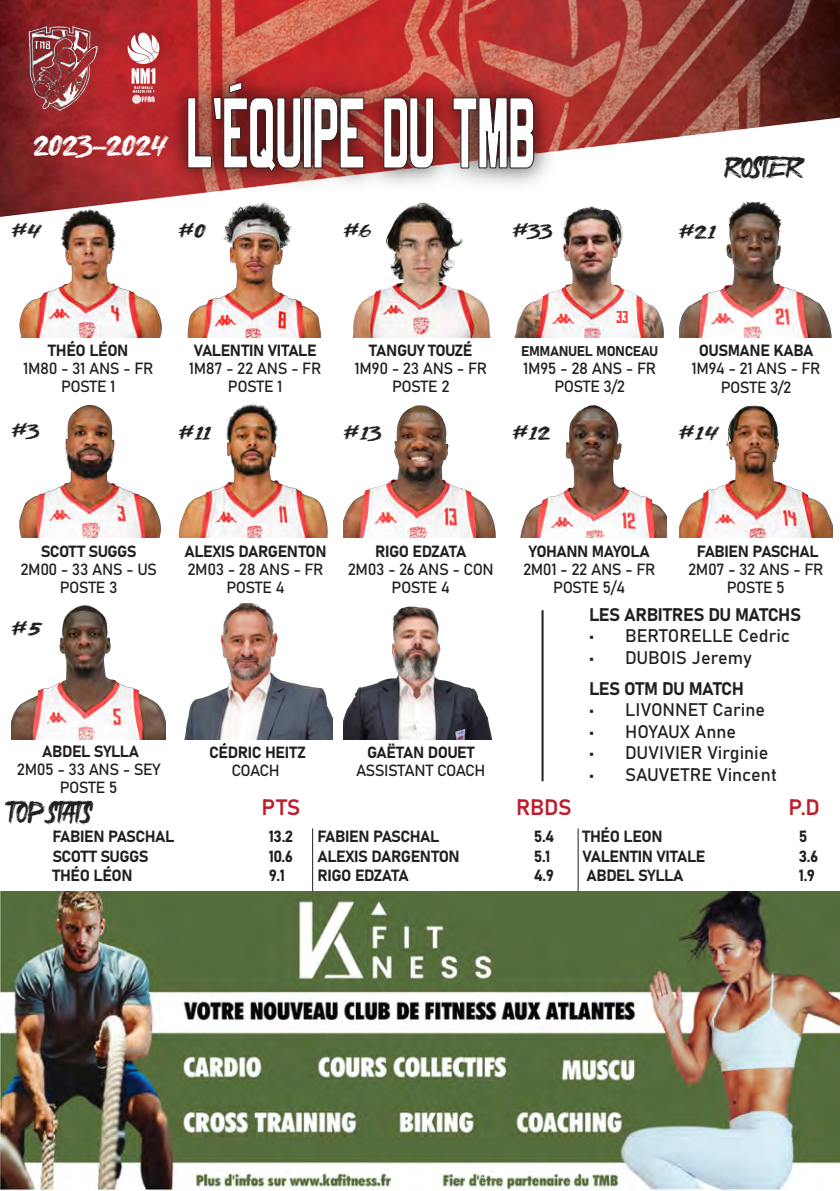
<style>
.page{position:relative;width:840px;height:1191px;background:#fff}
.page>*{position:absolute;margin:0;border:0;box-sizing:border-box;transform-origin:0 0}
.t1{font:109.4px "Rheiborn Sans Clean";letter-spacing:-.05em;color:#fff;scale:.66 1}
.t2{font:30px "Redslit";letter-spacing:-.01em;color:#fff}
.t3{font:28px "Redslit";letter-spacing:-.05em;color:#231f20;scale:.87 1}
.t4{font:22px "Bahnschrift";letter-spacing:-.01em;color:#be1d2c}
.t5{font:20px "Redslit";color:#231f20;scale:1.2 1}
.t6{font:18px/31.2px "Bahnschrift";color:#231f20}
.t7{font:18px "Bahnschrift";letter-spacing:-.025em;color:#231f20}
.t8{font:16px/18px "Bahnschrift";letter-spacing:-.025em;color:#231f20;text-align:center}
.t9{font:16px "Bahnschrift";letter-spacing:-.045em;color:#231f20}
.t10{font:15.2px "Long Shot";color:#ee3938}
.t11{font:14px "Bahnschrift";letter-spacing:-.025em;color:#231f20}
</style>
<div class="page">
<img style="left:0;top:0;width:839px;height:216px">
<img style="left:119px;top:24px;width:49px;height:89px">
<img style="left:20px;top:18px;width:81px;height:100px">
<img style="left:1px;top:891px;width:838px;height:300px">
<img style="left:154px;top:48px;width:410px;height:162px">
<svg style="left:187px;top:82px;width:177px;height:90px;background:#742926"></svg>
<svg style="left:383px;top:97px;width:51px;height:71px;background:#63201e"></svg>
<svg style="left:452px;top:97px;width:82px;height:71px;background:#623330"></svg>
<img style="left:344px;top:606px;width:148px;height:133px">
<img style="left:184px;top:603px;width:148px;height:136px">
<img style="left:12px;top:605px;width:153px;height:134px">
<img style="left:679px;top:405px;width:153px;height:133px">
<img style="left:520px;top:405px;width:145px;height:133px">
<img style="left:344px;top:405px;width:152px;height:133px">
<img style="left:179px;top:404px;width:149px;height:134px">
<img style="left:679px;top:202px;width:153px;height:135px">
<img style="left:512px;top:202px;width:153px;height:136px">
<img style="left:19px;top:405px;width:142px;height:133px">
<img style="left:178px;top:202px;width:154px;height:136px">
<img style="left:12px;top:202px;width:153px;height:136px">
<hr style="left:312px;top:828px;width:1px;height:63px;background:#231f20">
<hr style="left:577px;top:828px;width:1px;height:63px;background:#231f20">
<img style="left:344px;top:202px;width:153px;height:136px">
<hr style="left:541px;top:610px;width:2px;height:171px;background:#231f20">
<h2 class="t2" style="left:34px;top:127px;width:135px">2023-2024</h2>
<h1 class="t1" style="left:184px;top:77px;width:534px">L'ÉQUIPE DU TMB</h1>
<p class="t5" style="left:12px;top:218px;width:25px">#4</p>
<p class="t5" style="left:178px;top:218px;width:24px">#0</p>
<p class="t5" style="left:344px;top:218px;width:24px">#6</p>
<p class="t5" style="left:512px;top:218px;width:35px">#33</p>
<h3 class="t3" style="left:724px;top:149px;width:91px">ROSTER</h3>
<p class="t5" style="left:679px;top:220px;width:33px">#21</p>
<p class="t8" style="left:23px;top:341px;width:132px">THÉO LÉON<br>1M80 - 31 ANS - FR<br>POSTE 1</p>
<p class="t5" style="left:12px;top:418px;width:25px">#3</p>
<p class="t8" style="left:189px;top:341px;width:134px">VALENTIN VITALE<br>1M87 - 22 ANS - FR<br>POSTE 1</p>
<p class="t8" style="left:354px;top:341px;width:134px">TANGUY TOUZÉ<br>1M90 - 23 ANS - FR<br>POSTE 2</p>
<p class="t5" style="left:178px;top:420px;width:29px">#11</p>
<p class="t5" style="left:344px;top:420px;width:33px">#13</p>
<p class="t10" style="left:616px;top:310px;width:13px">33</p>
<p class="t11" style="left:520px;top:341px;width:139px">EMMANUEL MONCEAU</p>
<p class="t8" style="left:523px;top:359px;width:134px">1M95 - 28 ANS - FR<br>POSTE 3/2</p>
<p class="t8" style="left:691px;top:341px;width:131px">OUSMANE KABA<br>1M94 - 21 ANS - FR<br>POSTE 3/2</p>
<p class="t5" style="left:512px;top:420px;width:33px">#12</p>
<p class="t5" style="left:679px;top:420px;width:33px">#14</p>
<p class="t8" style="left:20px;top:541px;width:138px">SCOTT SUGGS<br>2M00 - 33 ANS - US<br>POSTE 3</p>
<p class="t5" style="left:12px;top:616px;width:26px">#5</p>
<p class="t8" style="left:184px;top:541px;width:144px">ALEXIS DARGENTON<br>2M03 - 28 ANS - FR<br>POSTE 4</p>
<p class="t8" style="left:347px;top:541px;width:147px">RIGO EDZATA<br>2M03 - 26 ANS - CON<br>POSTE 4</p>
<p class="t8" style="left:17px;top:741px;width:145px">ABDEL SYLLA<br>2M05 - 33 ANS - SEY<br>POSTE 5</p>
<p class="t8" style="left:209px;top:742px;width:98px">CÉDRIC HEITZ<br>COACH</p>
<p class="t8" style="left:356px;top:742px;width:130px">GAËTAN DOUET<br>ASSISTANT COACH</p>
<p class="t8" style="left:522px;top:541px;width:134px">YOHANN MAYOLA<br>2M01 - 22 ANS - FR<br>POSTE 5/4</p>
<p class="t8" style="left:687px;top:541px;width:137px">FABIEN PASCHAL<br>2M07 - 32 ANS - FR<br>POSTE 5</p>
<p class="t7" style="left:588px;top:601px;width:213px">LES ARBITRES DU MATCHS</p>
<p class="t6" style="left:588px;top:619px;width:202px">• BERTORELLE Cedric</p>
<p class="t6" style="left:588px;top:640px;width:164px">• DUBOIS Jeremy<br>LES OTM DU MATCH</p>
<p class="t6" style="left:588px;top:693px;width:177px">• LIVONNET Carine</p>
<p class="t6" style="left:588px;top:714px;width:149px">• HOYAUX Anne</p>
<p class="t6" style="left:588px;top:736px;width:181px">• DUVIVIER Virginie</p>
<p class="t6" style="left:588px;top:757px;width:189px">• SAUVETRE Vincent</p>
<h3 class="t4" style="left:261px;top:790px;width:40px">PTS</h3>
<h3 class="t4" style="left:516px;top:790px;width:57px">RBDS</h3>
<h3 class="t4" style="left:788px;top:790px;width:33px">P.D</h3>
<h3 class="t3" style="left:7px;top:794px;width:99px">TOP STATS</h3>
<p class="t8" style="left:52px;top:826px;width:123px">FABIEN PASCHAL</p>
<p class="t8" style="left:268px;top:826px;width:26px">13.2</p>
<p class="t9" style="left:52px;top:844px;width:97px">SCOTT SUGGS</p>
<p class="t8" style="left:268px;top:846px;width:26px">10.6</p>
<p class="t8" style="left:52px;top:865px;width:81px">THÉO LÉON</p>
<p class="t8" style="left:268px;top:865px;width:18px">9.1</p>
<p class="t8" style="left:582px;top:826px;width:81px">THÉO LEON</p>
<p class="t8" style="left:798px;top:826px;width:10px">5</p>
<p class="t8" style="left:582px;top:846px;width:124px">VALENTIN VITALE</p>
<p class="t8" style="left:798px;top:846px;width:21px">3.6</p>
<p class="t8" style="left:586px;top:865px;width:98px">ABDEL SYLLA</p>
<p class="t8" style="left:798px;top:865px;width:18px">1.9</p>
<p class="t8" style="left:317px;top:826px;width:123px">FABIEN PASCHAL</p>
<p class="t8" style="left:533px;top:826px;width:22px">5.4</p>
<p class="t8" style="left:317px;top:846px;width:144px">ALEXIS DARGENTON</p>
<p class="t8" style="left:533px;top:846px;width:18px">5.1</p>
<p class="t8" style="left:317px;top:865px;width:93px">RIGO EDZATA</p>
<p class="t8" style="left:533px;top:865px;width:22px">4.9</p>
</div>
